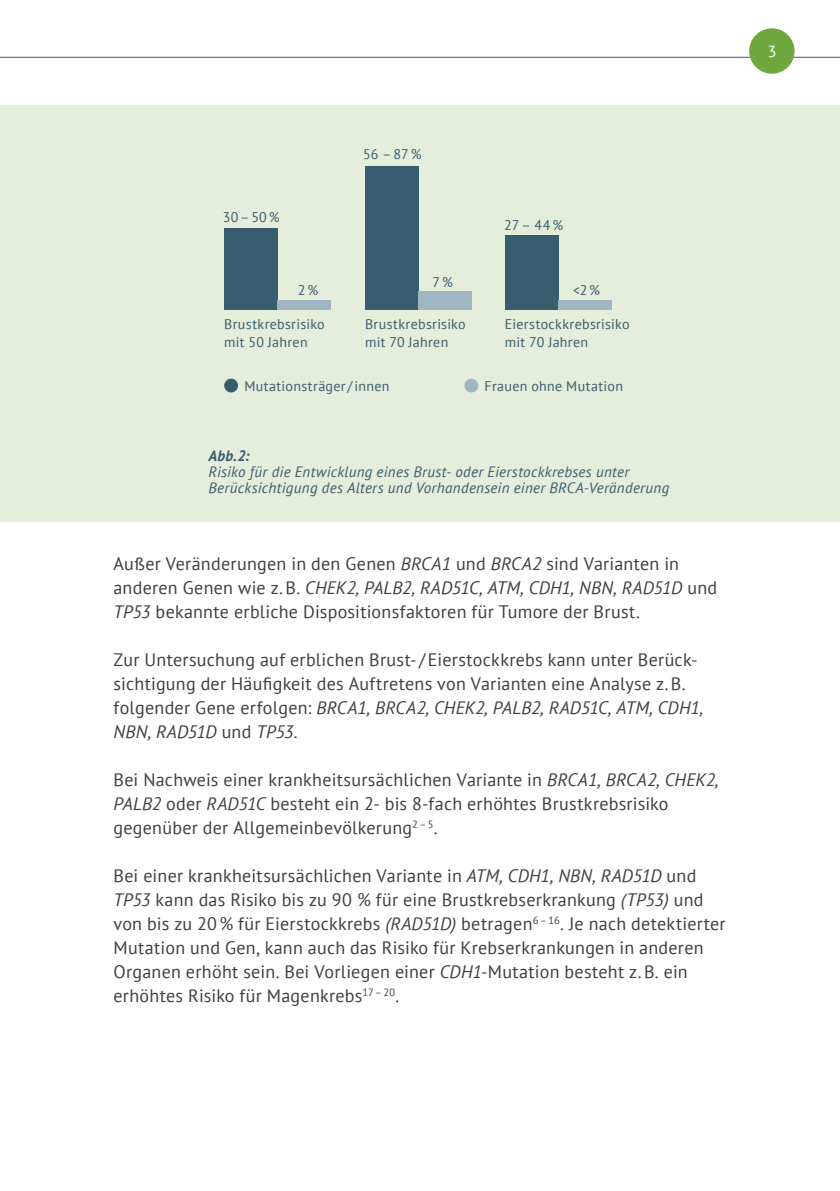
<style>
.page{position:relative;width:840px;height:1191px;background:#fff}
.page>*{position:absolute;margin:0;border:0;box-sizing:border-box;transform-origin:0 0}
.Fließtext{font:18px/24px "PT Sans";letter-spacing:.015em;color:#3e3e3f}
.t1{font:16px "PT Sans";color:#fff}
.Bildunterschrift{font:italic 15px/16px "PT Sans";letter-spacing:.02em;color:#375d6e}
.Grafiken_1{font:14px "PT Sans";letter-spacing:.025em;color:#375d6e}
.s1{font-weight:700}
.s2{font-style:italic}
</style>
<div class="page">
<div style="left:0;top:105px;width:839px;height:416px;background:#e5eddb"></div>
<hr style="left:0;top:57px;width:839px;height:1px;background:#375d6e">
<div style="left:748px;top:28px;width:46px;height:46px;background:#6fa73f;border-radius:50%"></div>
<div style="left:224px;top:228px;width:53px;height:81px;background:#375d6e"></div>
<div style="left:277px;top:300px;width:53px;height:9px;background:#9fb6c2"></div>
<div style="left:505px;top:235px;width:53px;height:74px;background:#375d6e"></div>
<div style="left:558px;top:300px;width:53px;height:9px;background:#9fb6c2"></div>
<div style="left:365px;top:166px;width:53px;height:143px;background:#375d6e"></div>
<div style="left:418px;top:291px;width:53px;height:18px;background:#9fb6c2"></div>
<div style="left:224px;top:379px;width:14px;height:13px;background:#375d6e;border-radius:50%"></div>
<div style="left:464px;top:379px;width:14px;height:13px;background:#9fb6c2;border-radius:50%"></div>
<p class="Grafiken_1" style="left:222px;top:208px;width:58px">30–50%</p>
<p class="Grafiken_1" style="left:298px;top:281px;width:22px">2%</p>
<p class="Grafiken_1" style="left:224px;top:315px;width:102px">Brustkrebsrisiko</p>
<p class="Grafiken_1" style="left:224px;top:333px;width:85px">mit 50 Jahren</p>
<p class="Grafiken_1" style="left:363px;top:145px;width:60px">56 –87%</p>
<p class="Grafiken_1" style="left:432px;top:273px;width:22px">7%</p>
<p class="Grafiken_1" style="left:365px;top:315px;width:102px">Brustkrebsrisiko</p>
<p class="Grafiken_1" style="left:365px;top:333px;width:85px">mit 70 Jahren</p>
<p class="Grafiken_1" style="left:504px;top:216px;width:60px">27– 44%</p>
<p class="Grafiken_1" style="left:572px;top:281px;width:29px">&lt;2%</p>
<p class="Grafiken_1" style="left:504px;top:315px;width:126px">Eierstockkrebsrisiko</p>
<p class="Grafiken_1" style="left:504px;top:333px;width:85px">mit 70 Jahren</p>
<p class="Grafiken_1" style="left:244px;top:377px;width:147px">Mutationsträger/innen</p>
<p class="Grafiken_1" style="left:484px;top:377px;width:140px">Frauen ohne Mutation</p>
<p class="Bildunterschrift" style="left:208px;top:447px;width:422px"><span class="s1">Abb.2:<br></span>Risiko für die Entwicklung eines Brust- oder Eierstockkrebses unter</p>
<p class="Bildunterschrift" style="left:208px;top:479px;width:462px">Berücksichtigung des Alters und Vorhandensein einer BRCA-Veränderung</p>
<p class="Fließtext" style="left:113px;top:551px;width:605px">Außer Veränderungen in den Genen <span class="s2">BRCA1</span> und <span class="s2">BRCA2</span> sind Varianten in anderen Genen wie z.B. <span class="s2">CHEK2, PALB2, RAD51C, ATM, CDH1, NBN, RAD51D</span> und<br><span class="s2">TP53</span> bekannte erbliche Dispositionsfaktoren für Tumore der Brust.</p>
<p class="Fließtext" style="left:113px;top:647px;width:590px">Zur Untersuchung auf erblichen Brust-/ Eierstockkrebs kann unter Berück&shy;sichtigung der Häufigkeit des Auftretens von Varianten eine Analyse z.B. folgender Gene erfolgen: <span class="s2">BRCA1, BRCA2, CHEK2, PALB2, RAD51C, ATM, CDH1, NBN, RAD51D</span> und <span class="s2">TP53</span>.</p>
<p class="Fließtext" style="left:113px;top:767px;width:606px">Bei Nachweis einer krankheitsursächlichen Variante in <span class="s2">BRCA1, BRCA2, CHEK2,<br>PALB2</span> oder <span class="s2">RAD51C</span> besteht ein 2- bis 8-fach erhöhtes Brustkrebsrisiko gegenüber der Allgemeinbevölkerung<sup>2–5</sup>.</p>
<p class="Fließtext" style="left:113px;top:863px;width:613px">Bei einer krankheitsursächlichen Variante in <span class="s2">ATM, CDH1, NBN, RAD51D</span> und <span class="s2">TP53</span> kann das Risiko bis zu 90 % für eine Brustkrebserkrankung <span class="s2">(TP53)</span> und von bis zu 20% für Eierstockkrebs <span class="s2">(RAD51D)</span> betragen<sup>6–16</sup>. Je nach detektierter Mutation und Gen, kann auch das Risiko für Krebserkrankungen in anderen Organen erhöht sein. Bei Vorliegen einer <span class="s2">CDH1</span>-Mutation besteht z.B. ein erhöhtes Risiko für Magenkrebs<sup>17–20</sup>.</p>
<p class="t1" style="left:767px;top:41px;width:10px">3</p>
</div>
